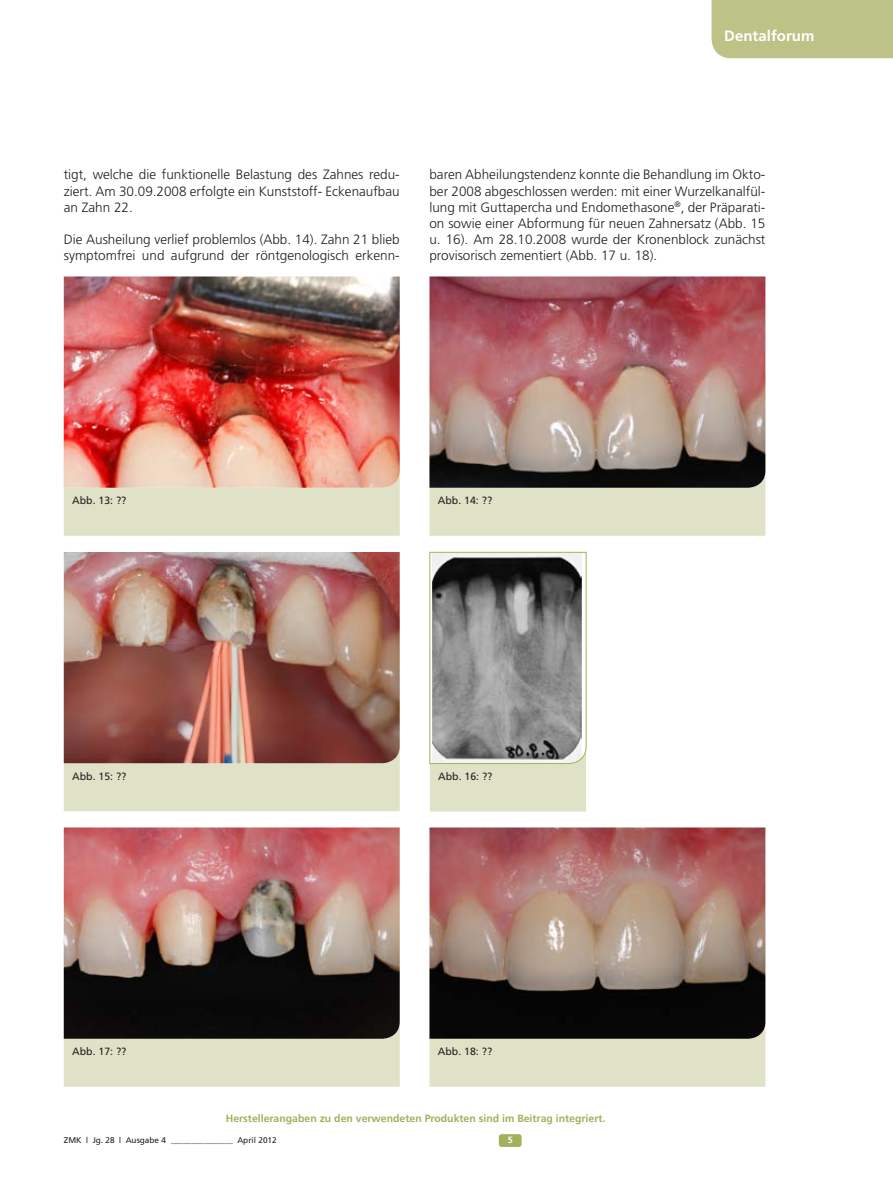
<style>
.page{position:relative;width:893px;height:1191px;background:#fff}
.page>*{position:absolute;margin:0;border:0;box-sizing:border-box;transform-origin:0 0}
.t1{font:700 15px "Frutiger";color:#fff}
.t2{font:300 13.5px/16.2px "Frutiger";color:#231f20;text-align:justify}
.t3{font:700 10.5px "Frutiger";color:#a5b05c}
.t4{font:10.5px "Frutiger";color:#231f20}
.t5{font:700 9px "Frutiger";color:#fff}
.t6{font:8.25px "Frutiger";color:#231f20}
</style>
<div class="page">
<div style="left:711px;top:0;width:182px;height:58px;background:#bdc387"></div>
<div style="left:499px;top:1134px;width:23px;height:13px;background:#a5b05c;border-radius:3px"></div>
<div style="left:64px;top:374px;width:336px;height:162px;background:#dfe2c7"></div>
<div style="left:429px;top:374px;width:336px;height:162px;background:#dfe2c7"></div>
<div style="left:64px;top:649px;width:336px;height:162px;background:#dfe2c7"></div>
<div style="left:64px;top:925px;width:336px;height:161px;background:#dfe2c7"></div>
<div style="left:429px;top:925px;width:336px;height:161px;background:#dfe2c7"></div>
<img style="left:64px;top:276px;width:336px;height:212px">
<img style="left:429px;top:276px;width:336px;height:212px">
<img style="left:64px;top:552px;width:336px;height:211px">
<img style="left:64px;top:827px;width:336px;height:211px">
<img style="left:429px;top:827px;width:336px;height:211px">
<div style="left:430px;top:650px;width:156px;height:161px;background:#dfe2c7"></div>
<svg style="left:429px;top:551px;width:158px;height:213px;background:#878785"></svg>
<p class="t1" style="left:724px;top:27px;width:92px">Dentalforum</p>
<p class="t2" style="left:64px;top:167px;width:337px">tigt, welche die funktionelle Belastung des Zahnes redu&shy;ziert. Am 30.09.2008 erfolgte ein Kunststoff- Eckenaufbau an Zahn 22.</p>
<p class="t2" style="left:64px;top:231px;width:337px">Die Ausheilung verlief problemlos (Abb. 14). Zahn 21 blieb symptomfrei und aufgrund der röntgenologisch erkenn-</p>
<p class="t2" style="left:429px;top:167px;width:337px">baren Abheilungstendenz konnte die Behandlung im Okto&shy;ber 2008 abgeschlossen werden: mit einer Wurzelkanalfül&shy;lung mit Guttapercha und Endomethasone<sup>®</sup>, der Präparati&shy;on sowie einer Abformung für neuen Zahnersatz (Abb. 15 u. 16). Am 28.10.2008 wurde der Kronenblock zunächst provisorisch zementiert (Abb. 17 u. 18).</p>
<p class="t4" style="left:72px;top:494px;width:56px">Abb. 13: ??</p>
<p class="t4" style="left:438px;top:494px;width:56px">Abb. 14: ??</p>
<p class="t4" style="left:72px;top:769px;width:56px">Abb. 15: ??</p>
<p class="t4" style="left:438px;top:770px;width:56px">Abb. 16: ??</p>
<p class="t4" style="left:72px;top:1045px;width:56px">Abb. 17: ??</p>
<p class="t4" style="left:438px;top:1045px;width:56px">Abb. 18: ??</p>
<p class="t3" style="left:226px;top:1112px;width:381px">Herstellerangaben zu den verwendeten Produkten sind im Beitrag integriert.</p>
<p class="t6" style="left:64px;top:1135px;width:214px">ZMK | Jg. 28 | Ausgabe 4 _______________ April 2012</p>
<p class="t5" style="left:508px;top:1134px;width:7px">5</p>
</div>
